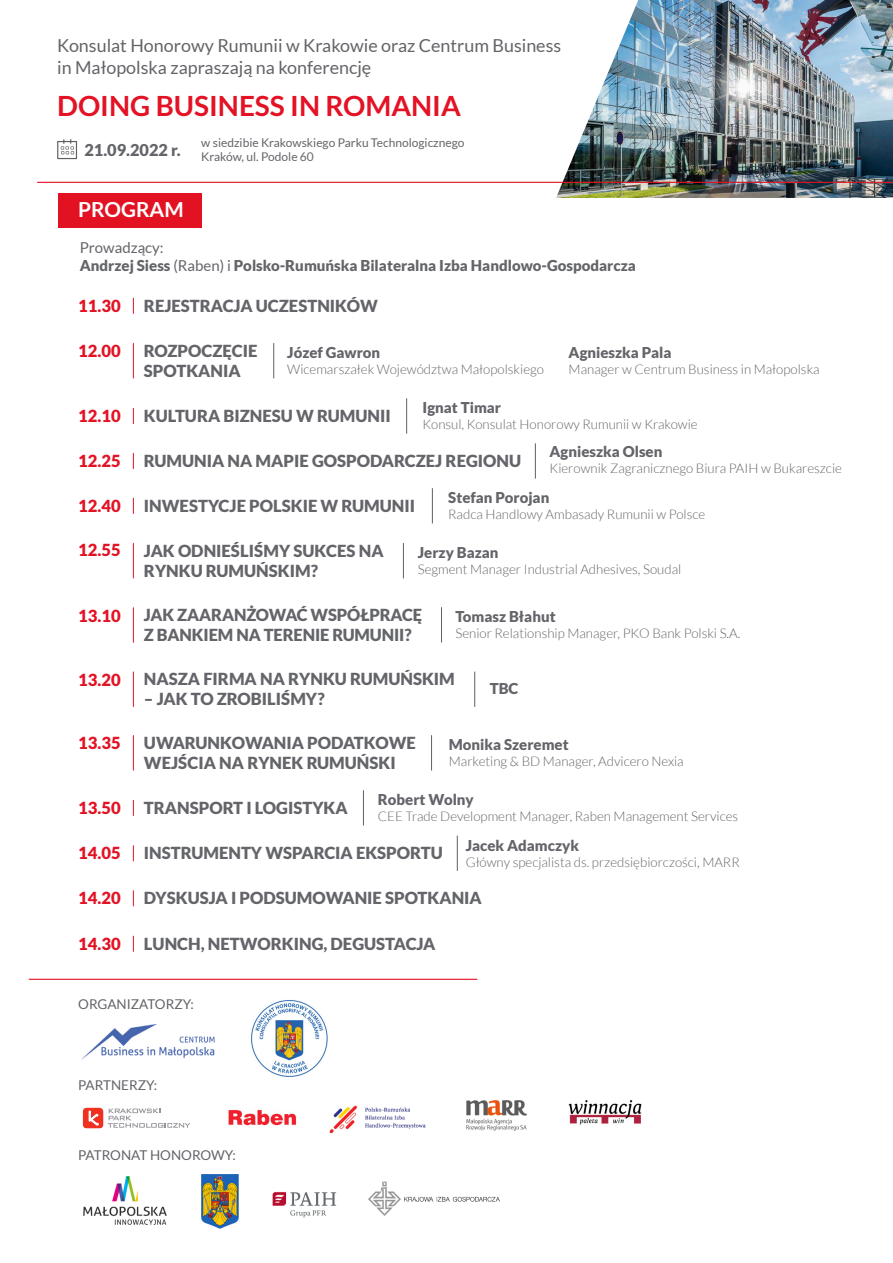
<style>
.page{position:relative;width:893px;height:1263px;background:#fff}
.page>*{position:absolute;margin:0;border:0;box-sizing:border-box;transform-origin:0 0}
.t1{font:700 27.9px "Lato";color:#e31224}
.t2{font:700 20.7px "Lato";color:#fff}
.t3{font:17.85px/21.5px "Lato";color:#636468}
.t4{font:900 16.65px/20px "Lato";color:#64656a}
.t5{font:900 16.65px "Lato";color:#e31224}
.t6{font:900 16.35px "Lato";color:#64656a}
.t7{font:900 15px/18px "Lato";color:#64656a}
.t8{font:13.5px "Lato";color:#636468}
.t9{font:300 13.35px "Lato";color:#64656a}
.t10{font:12px/14.4px "Lato";color:#64656a}
.s1{font-weight:400}
</style>
<div class="page">
<hr style="left:29px;top:979px;width:448px;height:1px;background:#e31224">
<img style="left:556px;top:0;width:337px;height:198px">
<hr style="left:37px;top:182px;width:856px;height:1px;background:#e31224">
<svg style="left:57px;top:139px;width:20px;height:20px"></svg>
<svg style="left:133px;top:890px;width:1px;height:16px"></svg>
<svg style="left:133px;top:936px;width:1px;height:16px"></svg>
<svg style="left:133px;top:298px;width:1px;height:16px"></svg>
<svg style="left:133px;top:408px;width:1px;height:16px"></svg>
<hr style="left:133px;top:343px;width:1px;height:35px;background:#e31224">
<hr style="left:133px;top:735px;width:1px;height:35px;background:#e31224">
<hr style="left:273px;top:343px;width:1px;height:35px;background:#606060">
<hr style="left:406px;top:398px;width:1px;height:36px;background:#606060">
<svg style="left:133px;top:453px;width:1px;height:16px"></svg>
<hr style="left:535px;top:443px;width:1px;height:36px;background:#606060">
<svg style="left:133px;top:498px;width:1px;height:16px"></svg>
<hr style="left:432px;top:488px;width:1px;height:35px;background:#606060">
<hr style="left:403px;top:543px;width:1px;height:35px;background:#606060">
<hr style="left:133px;top:607px;width:1px;height:36px;background:#e31224">
<hr style="left:133px;top:543px;width:1px;height:35px;background:#e31224">
<hr style="left:441px;top:607px;width:1px;height:35px;background:#606060">
<hr style="left:133px;top:672px;width:1px;height:35px;background:#e31224">
<hr style="left:474px;top:672px;width:1px;height:35px;background:#606060">
<hr style="left:431px;top:735px;width:1px;height:35px;background:#606060">
<svg style="left:133px;top:800px;width:1px;height:16px"></svg>
<hr style="left:363px;top:790px;width:1px;height:35px;background:#606060">
<svg style="left:133px;top:845px;width:1px;height:16px"></svg>
<hr style="left:457px;top:836px;width:1px;height:35px;background:#606060">
<img style="left:251px;top:1000px;width:77px;height:77px">
<img style="left:82px;top:1024px;width:133px;height:35px">
<img style="left:83px;top:1176px;width:84px;height:49px">
<img style="left:272px;top:1192px;width:65px;height:26px">
<img style="left:329px;top:1105px;width:97px;height:29px">
<img style="left:467px;top:1100px;width:59px;height:31px">
<img style="left:228px;top:1110px;width:69px;height:16px">
<img style="left:368px;top:1182px;width:131px;height:33px">
<img style="left:568px;top:1100px;width:74px;height:25px">
<svg style="left:83px;top:1108px;width:107px;height:20px"></svg>
<img style="left:201px;top:1175px;width:37px;height:53px">
<div style="left:59px;top:193px;width:143px;height:35px;background:#e31223"></div>
<p class="t3" style="left:57px;top:35px;width:506px">Konsulat Honorowy Rumunii w Krakowie oraz Centrum Business in Małopolska zapraszają na konferencję</p>
<h1 class="t1" style="left:57px;top:90px;width:405px">DOING BUSINESS IN ROMANIA</h1>
<p class="t6" style="left:85px;top:140px;width:98px">21.09.2022 r.</p>
<p class="t10" style="left:201px;top:135px;width:265px">w siedzibie Krakowskiego Parku Technologicznego<br>Kraków, ul. Podole 60</p>
<p class="t2" style="left:78px;top:198px;width:107px">PROGRAM</p>
<p class="t7" style="left:80px;top:238px;width:558px"><span class="s1">Prowadzący:<br></span>Andrzej Siess <span class="s1">(Raben) i</span> Polsko-Rumuńska Bilateralna Izba Handlowo-Gospodarcza</p>
<p class="t5" style="left:78px;top:296px;width:44px">11.30</p>
<p class="t4" style="left:144px;top:295px;width:235px">REJESTRACJA UCZESTNIKÓW</p>
<p class="t5" style="left:78px;top:341px;width:44px">12.00</p>
<p class="t4" style="left:144px;top:341px;width:115px">ROZPOCZĘCIE<br>SPOTKANIA</p>
<p class="t7" style="left:287px;top:343px;width:94px">Józef Gawron</p>
<p class="t7" style="left:569px;top:343px;width:104px">Agnieszka Pala</p>
<p class="t9" style="left:569px;top:362px;width:253px">Manager w Centrum Business in Małopolska</p>
<p class="t9" style="left:287px;top:362px;width:258px">Wicemarszałek Województwa Małopolskiego</p>
<p class="t5" style="left:78px;top:406px;width:44px">12.10</p>
<p class="t4" style="left:144px;top:405px;width:248px">KULTURA BIZNESU W RUMUNII</p>
<p class="t7" style="left:423px;top:398px;width:80px">Ignat Timar</p>
<p class="t9" style="left:423px;top:417px;width:277px">Konsul, Konsulat Honorowy Rumunii w Krakowie</p>
<p class="t5" style="left:78px;top:451px;width:44px">12.25</p>
<p class="t4" style="left:144px;top:450px;width:379px">RUMUNIA NA MAPIE GOSPODARCZEJ REGIONU</p>
<p class="t7" style="left:550px;top:442px;width:114px">Agnieszka Olsen</p>
<p class="t9" style="left:550px;top:461px;width:294px">Kierownik Zagranicznego Biura PAIH w Bukareszcie</p>
<p class="t5" style="left:78px;top:496px;width:44px">12.40</p>
<p class="t4" style="left:144px;top:495px;width:273px">INWESTYCJE POLSKIE W RUMUNII</p>
<p class="t7" style="left:448px;top:488px;width:103px">Stefan Porojan</p>
<p class="t9" style="left:448px;top:507px;width:259px">Radca Handlowy Ambasady Rumunii w Polsce</p>
<p class="t5" style="left:78px;top:540px;width:44px">12.55</p>
<p class="t4" style="left:144px;top:540px;width:241px">JAK ODNIEŚLIŚMY SUKCES NA<br>RYNKU RUMUŃSKIM?</p>
<p class="t7" style="left:418px;top:543px;width:82px">Jerzy Bazan</p>
<p class="t9" style="left:418px;top:562px;width:265px">Segment Manager Industrial Adhesives, Soudal</p>
<p class="t5" style="left:78px;top:606px;width:44px">13.10</p>
<p class="t4" style="left:144px;top:605px;width:280px">JAK ZAARANŻOWAĆ WSPÓŁPRACĘ<br>Z BANKIEM NA TERENIE RUMUNII?</p>
<p class="t7" style="left:455px;top:607px;width:102px">Tomasz Błahut</p>
<p class="t9" style="left:455px;top:626px;width:286px">Senior Relationship Manager, PKO Bank Polski S.A.</p>
<p class="t5" style="left:78px;top:670px;width:44px">13.20</p>
<p class="t4" style="left:144px;top:669px;width:312px">NASZA FIRMA NA RYNKU RUMUŃSKIM</p>
<p class="t4" style="left:144px;top:689px;width:182px">– JAK TO ZROBILIŚMY?</p>
<p class="t7" style="left:490px;top:679px;width:30px">TBC</p>
<p class="t5" style="left:78px;top:733px;width:44px">13.35</p>
<p class="t4" style="left:144px;top:732px;width:274px">UWARUNKOWANIA PODATKOWE<br>WEJŚCIA NA RYNEK RUMUŃSKI</p>
<p class="t7" style="left:449px;top:735px;width:121px">Monika Szeremet</p>
<p class="t9" style="left:449px;top:754px;width:236px">Marketing &amp; BD Manager, Advicero Nexia</p>
<p class="t5" style="left:78px;top:798px;width:44px">13.50</p>
<p class="t4" style="left:144px;top:797px;width:205px">TRANSPORT I LOGISTYKA</p>
<p class="t7" style="left:378px;top:790px;width:97px">Robert Wolny</p>
<p class="t9" style="left:378px;top:809px;width:362px">CEE Trade Development Manager, Raben Management Services</p>
<p class="t5" style="left:78px;top:843px;width:44px">14.05</p>
<p class="t4" style="left:144px;top:842px;width:300px">INSTRUMENTY WSPARCIA EKSPORTU</p>
<p class="t7" style="left:466px;top:836px;width:115px">Jacek Adamczyk</p>
<p class="t9" style="left:466px;top:854px;width:276px">Główny specjalista ds. przedsiębiorczości, MARR</p>
<p class="t5" style="left:78px;top:888px;width:44px">14.20</p>
<p class="t4" style="left:144px;top:888px;width:339px">DYSKUSJA I PODSUMOWANIE SPOTKANIA</p>
<p class="t5" style="left:78px;top:934px;width:44px">14.30</p>
<p class="t4" style="left:144px;top:933px;width:293px">LUNCH, NETWORKING, DEGUSTACJA</p>
<p class="t8" style="left:78px;top:997px;width:117px">ORGANIZATORZY:</p>
<p class="t8" style="left:78px;top:1077px;width:81px">PARTNERZY:</p>
<p class="t8" style="left:78px;top:1148px;width:159px">PATRONAT HONOROWY:</p>
</div>
